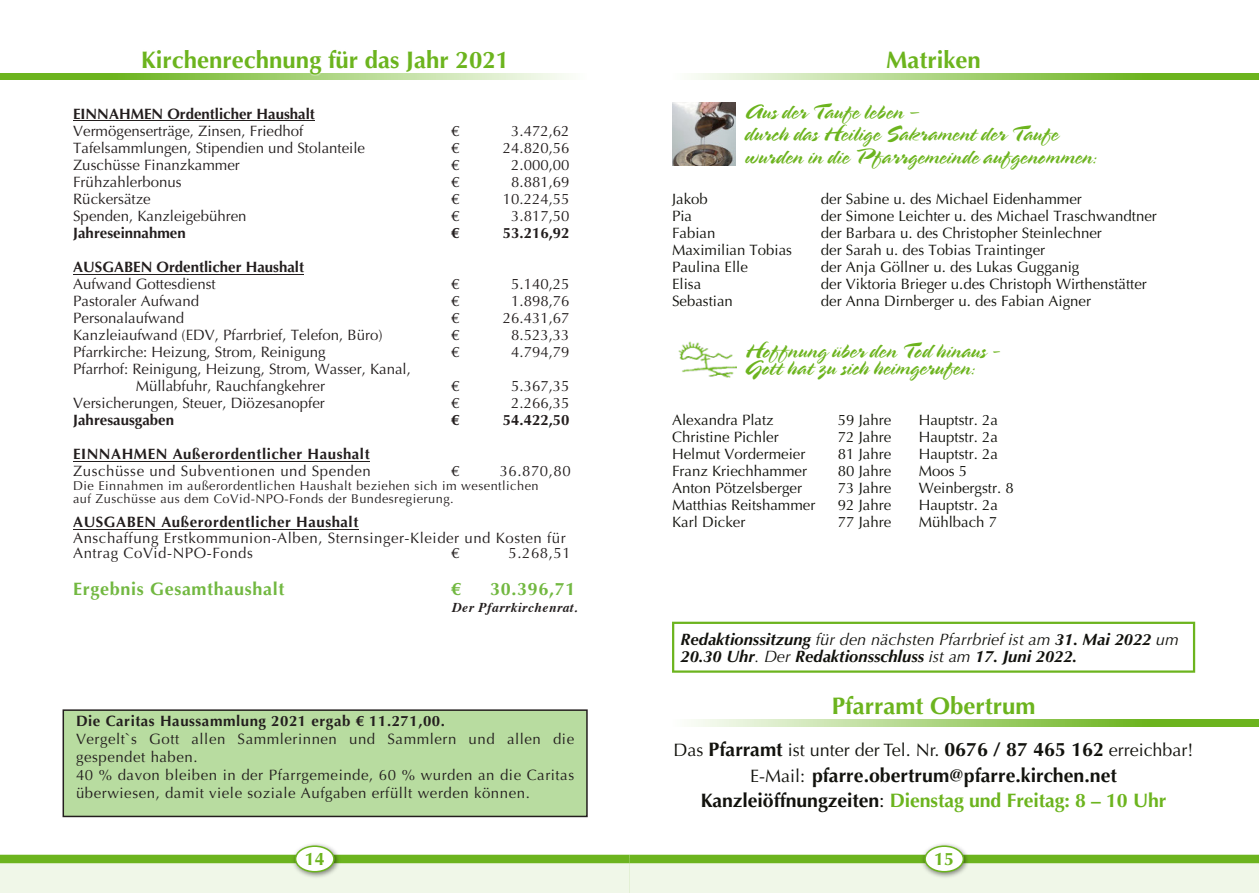
<style>
.page{position:relative;width:1259px;height:893px;background:#fff}
.page>*{position:absolute;margin:0;border:0;box-sizing:border-box;transform-origin:0 0}
.t1{font:700 24px "Optima";color:#6cb41e}
.t2{font:22.5px/22.5px "Spring LP";color:#6cb41e}
.t3{font:700 19.5px/25.5px "Optima";letter-spacing:-.005em;color:#12120d;text-align:center}
.t4{font:18px "Optima";color:#12120d}
.t5{font:700 18px "Optima";letter-spacing:.035em;color:#72b841}
.t6{font:700 18px "Optima";color:#6cb41e}
.t7{font:italic 700 16.5px/16.5px "Optima";color:#12120d}
.t8{font:15px "Optima";color:#12120d}
.t9{font:15px/17px "Optima";color:#231e1e}
.t10{font:15px/18px "Optima";letter-spacing:.035em;color:#231e1e}
.t11{font:700 15px "Optima";letter-spacing:.035em;color:#231e1e}
.t12{font:700 15px "Optima";color:#231e1e}
.t13{font:italic 700 13.5px "Times";letter-spacing:.035em;color:#231e1e}
.t14{font:12.75px/13.5px "Optima";letter-spacing:.035em;color:#231e1e}
.s1{font-weight:400}
.s2{font-weight:700;font-size:19.5px}
.s3{font-weight:400;font-size:18px}
.s4{color:#6cb41e}
</style>
<div class="page">
<svg style="left:691px;top:73px;width:568px;height:7px;background:#a4d074"></svg>
<svg style="left:672px;top:622px;width:523px;height:51px"></svg>
<div style="left:0;top:858px;width:629px;height:35px;background:#f0f7e8"></div>
<div style="left:629px;top:858px;width:630px;height:35px;background:#f0f7e8"></div>
<div style="left:0;top:855px;width:629px;height:8px;background:#6cb41e"></div>
<div style="left:629px;top:855px;width:630px;height:8px;background:#6cb41e"></div>
<img style="left:291px;top:844px;width:50px;height:33px">
<div style="left:295px;top:845px;width:40px;height:27px;background:#fff;border:2px solid #6cb41e;border-radius:50%"></div>
<img style="left:921px;top:844px;width:50px;height:33px">
<div style="left:924px;top:845px;width:40px;height:27px;background:#fff;border:2px solid #6cb41e;border-radius:50%"></div>
<img style="left:672px;top:102px;width:64px;height:64px">
<img style="left:678px;top:342px;width:58px;height:35px">
<svg style="left:691px;top:720px;width:568px;height:6px;background:#a4d074"></svg>
<hr style="left:73px;top:121px;width:242px;height:1px;background:#231e1e">
<hr style="left:73px;top:274px;width:231px;height:1px;background:#231e1e">
<hr style="left:73px;top:461px;width:297px;height:1px;background:#231e1e">
<hr style="left:73px;top:529px;width:285px;height:1px;background:#231e1e">
<svg style="left:0;top:73px;width:569px;height:7px;background:#a2cf71"></svg>
<img style="left:143px;top:73px;width:362px;height:2px">
<div style="left:63px;top:709px;width:525px;height:108px;background:#b8dca0;border:2px solid #231e1e"></div>
<h1 class="t1" style="left:141px;top:46px;width:369px">Kirchenrechnung für das Jahr 2021</h1>
<p class="t12" style="left:73px;top:105px;width:243px">EINNAHMEN Ordentlicher Haushalt</p>
<p class="t9" style="left:73px;top:123px;width:232px">Vermögenserträge, Zinsen, Friedhof</p>
<p class="t9" style="left:451px;top:123px;width:10px">€</p>
<p class="t9" style="left:511px;top:123px;width:60px">3.472,62</p>
<p class="t9" style="left:73px;top:140px;width:293px">Tafelsammlungen, Stipendien und Stolanteile</p>
<p class="t9" style="left:451px;top:140px;width:10px">€</p>
<p class="t9" style="left:503px;top:140px;width:68px">24.820,56</p>
<p class="t9" style="left:73px;top:157px;width:168px">Zuschüsse Finanzkammer</p>
<p class="t9" style="left:451px;top:157px;width:10px">€</p>
<p class="t9" style="left:511px;top:157px;width:60px">2.000,00</p>
<p class="t9" style="left:73px;top:174px;width:110px">Frühzahlerbonus</p>
<p class="t9" style="left:451px;top:174px;width:10px">€</p>
<p class="t9" style="left:511px;top:174px;width:60px">8.881,69</p>
<p class="t9" style="left:73px;top:191px;width:79px">Rückersätze</p>
<p class="t9" style="left:451px;top:191px;width:10px">€</p>
<p class="t9" style="left:503px;top:191px;width:68px">10.224,55</p>
<p class="t9" style="left:73px;top:208px;width:175px">Spenden, Kanzleigebühren</p>
<p class="t9" style="left:451px;top:208px;width:10px">€</p>
<p class="t9" style="left:511px;top:208px;width:60px">3.817,50</p>
<p class="t12" style="left:73px;top:224px;width:114px">Jahreseinnahmen</p>
<p class="t11" style="left:451px;top:224px;width:10px">€</p>
<p class="t11" style="left:503px;top:224px;width:68px">53.216,92</p>
<p class="t12" style="left:73px;top:258px;width:232px">AUSGABEN Ordentlicher Haushalt</p>
<p class="t9" style="left:73px;top:276px;width:144px">Aufwand Gottesdienst</p>
<p class="t9" style="left:451px;top:276px;width:10px">€</p>
<p class="t9" style="left:511px;top:276px;width:60px">5.140,25</p>
<p class="t9" style="left:73px;top:293px;width:127px">Pastoraler Aufwand</p>
<p class="t9" style="left:451px;top:293px;width:10px">€</p>
<p class="t9" style="left:511px;top:293px;width:60px">1.898,76</p>
<p class="t9" style="left:73px;top:310px;width:112px">Personalaufwand</p>
<p class="t9" style="left:451px;top:310px;width:10px">€</p>
<p class="t9" style="left:503px;top:310px;width:68px">26.431,67</p>
<p class="t9" style="left:73px;top:327px;width:311px">Kanzleiaufwand (EDV, Pfarrbrief, Telefon, Büro)</p>
<p class="t9" style="left:451px;top:327px;width:10px">€</p>
<p class="t9" style="left:511px;top:327px;width:60px">8.523,33</p>
<p class="t9" style="left:73px;top:344px;width:254px">Pfarrkirche: Heizung, Strom, Reinigung</p>
<p class="t9" style="left:451px;top:344px;width:10px">€</p>
<p class="t9" style="left:511px;top:344px;width:60px">4.794,79</p>
<p class="t9" style="left:136px;top:361px;width:277px;text-indent:-63px">Pfarrhof: Reinigung, Heizung, Strom, Wasser, Kanal,<br>Müllabfuhr, Rauchfangkehrer</p>
<p class="t9" style="left:451px;top:378px;width:10px">€</p>
<p class="t9" style="left:511px;top:378px;width:60px">5.367,35</p>
<p class="t9" style="left:73px;top:395px;width:253px">Versicherungen, Steuer, Diözesanopfer</p>
<p class="t9" style="left:451px;top:395px;width:10px">€</p>
<p class="t9" style="left:511px;top:395px;width:60px">2.266,35</p>
<p class="t12" style="left:73px;top:411px;width:102px">Jahresausgaben</p>
<p class="t11" style="left:451px;top:411px;width:10px">€</p>
<p class="t11" style="left:503px;top:411px;width:68px">54.422,50</p>
<p class="t11" style="left:73px;top:445px;width:298px">EINNAHMEN Außerordentlicher Haushalt</p>
<p class="t10" style="left:73px;top:462px;width:299px">Zuschüsse und Subventionen und Spenden</p>
<p class="t9" style="left:451px;top:463px;width:10px">€</p>
<p class="t9" style="left:500px;top:463px;width:73px">36.870,80</p>
<p class="t14" style="left:73px;top:479px;width:467px">Die Einnahmen im außerordentlichen Haushalt beziehen sich im wesentlichen auf Zuschüsse aus dem CoVid-NPO-Fonds der Bundesregierung.</p>
<p class="t11" style="left:73px;top:513px;width:287px">AUSGABEN Außerordentlicher Haushalt</p>
<p class="t10" style="left:73px;top:530px;width:494px;line-height:15.3px">Anschaffung Erstkommunion-Alben, Sternsinger-Kleider und Kosten für<br>Antrag CoVid-NPO-Fonds</p>
<p class="t9" style="left:451px;top:545px;width:10px">€</p>
<p class="t9" style="left:508px;top:545px;width:64px">5.268,51</p>
<p class="t5" style="left:73px;top:579px;width:213px">Ergebnis Gesamthaushalt</p>
<p class="t5" style="left:451px;top:579px;width:12px">€</p>
<p class="t5" style="left:490px;top:579px;width:87px">30.396,71</p>
<p class="t13" style="left:452px;top:602px;width:127px">Der Pfarrkirchenrat.</p>
<p class="t11" style="left:76px;top:712px;width:370px">Die Caritas Haussammlung 2021 ergab € 11.271,00.</p>
<p class="t10" style="left:76px;top:730px;width:499px">Vergelt`s Gott allen Sammlerinnen und Sammlern und allen die gespendet haben.<br>40 % davon bleiben in der Pfarrgemeinde, 60 % wurden an die Caritas überwiesen, damit viele soziale Aufgaben erfüllt werden können.</p>
<h1 class="t1" style="left:886px;top:46px;width:96px">Matriken</h1>
<h2 class="t2" style="left:745px;top:98px;width:354px">Aus der Taufe leben –<br>durch das Heilige Sakrament der Taufe wurden in die Pfarrgemeinde aufgenommen:</h2>
<p class="t8" style="left:672px;top:190px;width:37px">Jakob</p>
<p class="t8" style="left:821px;top:190px;width:262px">der Sabine u. des Michael Eidenhammer</p>
<p class="t8" style="left:672px;top:207px;width:22px">Pia</p>
<p class="t8" style="left:821px;top:207px;width:337px">der Simone Leichter u. des Michael Traschwandtner</p>
<p class="t8" style="left:672px;top:224px;width:45px">Fabian</p>
<p class="t8" style="left:821px;top:224px;width:282px">der Barbara u. des Christopher Steinlechner</p>
<p class="t8" style="left:672px;top:241px;width:122px">Maximilian Tobias</p>
<p class="t8" style="left:821px;top:241px;width:226px">der Sarah u. des Tobias Traintinger</p>
<p class="t8" style="left:672px;top:258px;width:77px">Paulina Elle</p>
<p class="t8" style="left:821px;top:258px;width:260px">der Anja Göllner u. des Lukas Gugganig</p>
<p class="t8" style="left:672px;top:275px;width:31px">Elisa</p>
<p class="t8" style="left:821px;top:275px;width:327px">der Viktoria Brieger u.des Christoph Wirthenstätter</p>
<p class="t8" style="left:672px;top:292px;width:62px">Sebastian</p>
<p class="t8" style="left:821px;top:292px;width:272px">der Anna Dirnberger u. des Fabian Aigner</p>
<h2 class="t2" style="left:745px;top:341px;width:258px;line-height:17px">Hoffnung über den Tod hinaus -<br>Gott hat zu sich heimgerufen:</h2>
<p class="t8" style="left:672px;top:411px;width:103px">Alexandra Platz</p>
<p class="t8" style="left:838px;top:411px;width:55px">59 Jahre</p>
<p class="t8" style="left:918px;top:411px;width:81px">Hauptstr. 2a</p>
<p class="t8" style="left:672px;top:428px;width:108px">Christine Pichler</p>
<p class="t8" style="left:838px;top:428px;width:55px">72 Jahre</p>
<p class="t8" style="left:918px;top:428px;width:81px">Hauptstr. 2a</p>
<p class="t8" style="left:672px;top:445px;width:135px">Helmut Vordermeier</p>
<p class="t8" style="left:838px;top:445px;width:55px">81 Jahre</p>
<p class="t8" style="left:918px;top:445px;width:81px">Hauptstr. 2a</p>
<p class="t8" style="left:672px;top:462px;width:137px">Franz Kriechhammer</p>
<p class="t8" style="left:838px;top:462px;width:55px">80 Jahre</p>
<p class="t8" style="left:918px;top:462px;width:50px">Moos 5</p>
<p class="t8" style="left:672px;top:479px;width:132px">Anton Pötzelsberger</p>
<p class="t8" style="left:838px;top:479px;width:55px">73 Jahre</p>
<p class="t8" style="left:918px;top:479px;width:97px">Weinbergstr. 8</p>
<p class="t8" style="left:672px;top:496px;width:145px">Matthias Reitshammer</p>
<p class="t8" style="left:838px;top:496px;width:55px">92 Jahre</p>
<p class="t8" style="left:918px;top:496px;width:81px">Hauptstr. 2a</p>
<p class="t8" style="left:672px;top:513px;width:75px">Karl Dicker</p>
<p class="t8" style="left:838px;top:513px;width:55px">77 Jahre</p>
<p class="t8" style="left:918px;top:513px;width:80px">Mühlbach 7</p>
<p class="t7" style="left:680px;top:633px;width:500px">Redaktionssitzung <span class="s1">für den nächsten Pfarrbrief ist am</span> 31. Mai 2022 <span class="s1">um<br></span>20.30 Uhr<span class="s1">. Der</span> Redaktionsschluss <span class="s1">ist am</span> 17. Juni 2022.</p>
<h1 class="t1" style="left:832px;top:692px;width:205px">Pfarramt Obertrum</h1>
<p class="t4" style="left:673px;top:740px;width:521px">Das <span class="s2">Pfarramt</span> ist unter der Tel. Nr. <span class="s2">0676 / 87 465 162</span> erreichbar!</p>
<h3 class="t3" style="left:701px;top:763px;width:467px"><span class="s3">E-Mail:</span> pfarre.obertrum@pfarre.kirchen.net<br>Kanzleiöffnungzeiten<span class="s1">:</span> <span class="s4">Dienstag und Freitag: 8 – 10 Uhr</span></h3>
<p class="t6" style="left:305px;top:849px;width:22px">14</p>
<p class="t6" style="left:934px;top:849px;width:22px">15</p>
</div>
